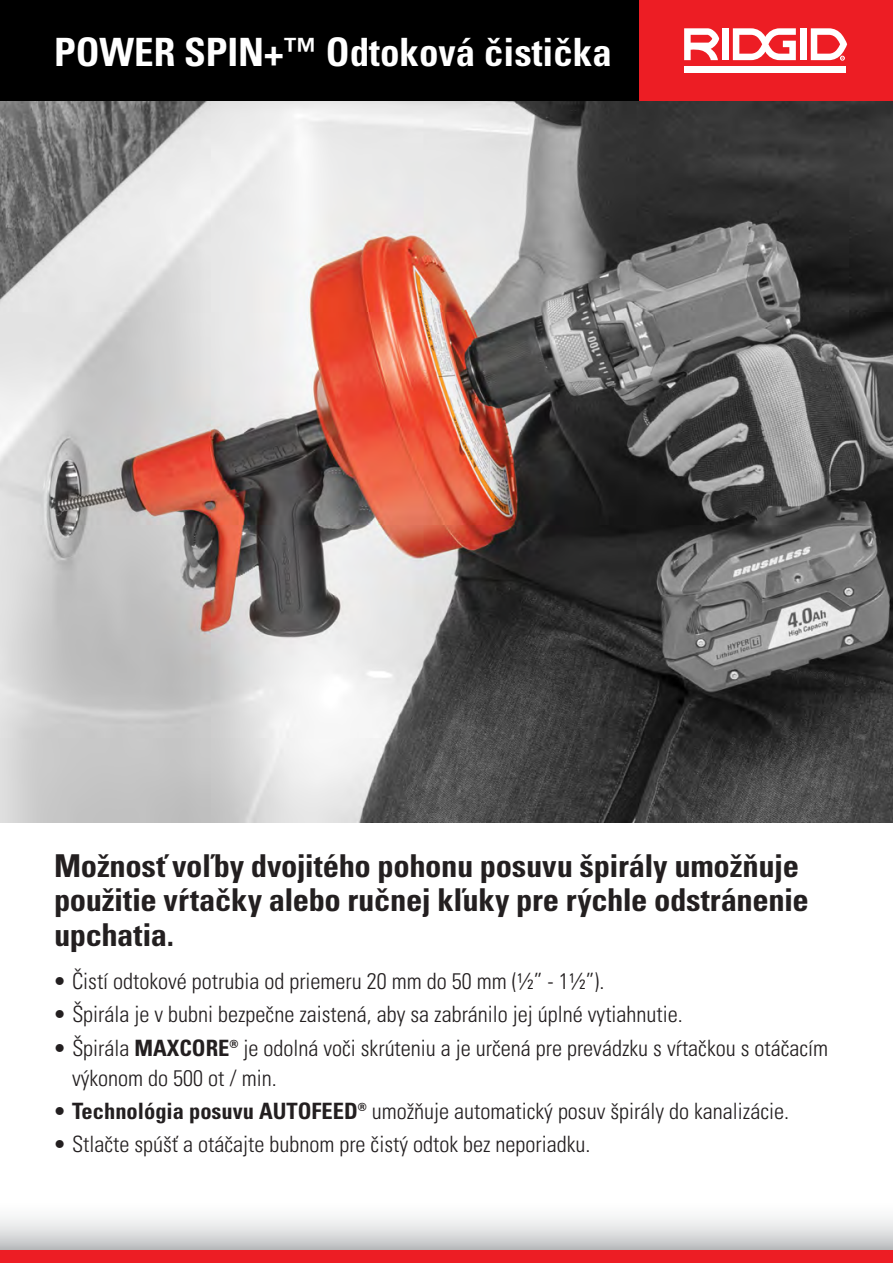
<style>
.page{position:relative;width:893px;height:1263px;background:#fff}
.page>*{position:absolute;margin:0;border:0;box-sizing:border-box;transform-origin:0 0}
.t1{font:39px "Univers LTCYR 67 Bold Cond";color:#fff}
.t2{font:31.5px/34.5px "Univers LTCYR 67 Bold Cond";letter-spacing:-.01em;color:#231f20;scale:1.04 1}
.t3{font:22.5px/30px "Univers LTCYR 47 Light Cond";color:#231f20}
.s1{font-family:"Univers LTCYR 67 Bold Cond"}
</style>
<div class="page">
<div style="left:0;top:0;width:640px;height:101px;background:#000"></div>
<div style="left:640px;top:0;width:253px;height:101px;background:#ed1d24"></div>
<div style="left:684px;top:67px;width:162px;height:6px;background:#fff"></div>
<div style="left:722px;top:28px;width:7px;height:32px;background:#fff"></div>
<div style="left:800px;top:28px;width:6px;height:32px;background:#fff"></div>
<svg style="left:684px;top:28px;width:36px;height:32px"></svg>
<svg style="left:733px;top:28px;width:63px;height:32px"></svg>
<svg style="left:811px;top:28px;width:36px;height:33px"></svg>
<img style="left:0;top:101px;width:893px;height:722px">
<svg style="left:0;top:1217px;width:893px;height:33px"></svg>
<div style="left:0;top:1250px;width:893px;height:13px;background:#ed1d24"></div>
<h1 class="t1" style="left:54px;top:28px;width:559px">POWER SPIN+™ Odtoková čistička</h1>
<h2 class="t2" style="left:54px;top:848px;width:727px">Možnosť voľby dvojitého pohonu posuvu špirály umožňuje použitie vŕtačky alebo ručnej kľuky pre rýchle odstránenie upchatia.</h2>
<p class="t3" style="left:54px;top:965px;width:552px">• Čistí odtokové potrubia od priemeru 20 mm do 50 mm (½” - 1½”).</p>
<p class="t3" style="left:54px;top:998px;width:630px">• Špirála je v bubni bezpečne zaistená, aby sa zabránilo jej úplné vytiahnutie.</p>
<p class="t3" style="left:72px;top:1031px;width:758px;text-indent:-18px">• Špirála <span class="s1">MAXCORE®</span> je odolná voči skrúteniu a je určená pre prevádzku s vŕtačkou s otáčacím výkonom do 500 ot / min.</p>
<p class="t3" style="left:54px;top:1095px;width:737px">• <span class="s1">Technológia posuvu AUTOFEED®</span> umožňuje automatický posuv špirály do kanalizácie.</p>
<p class="t3" style="left:54px;top:1128px;width:538px">• Stlačte spúšť a otáčajte bubnom pre čistý odtok bez neporiadku.</p>
</div>
